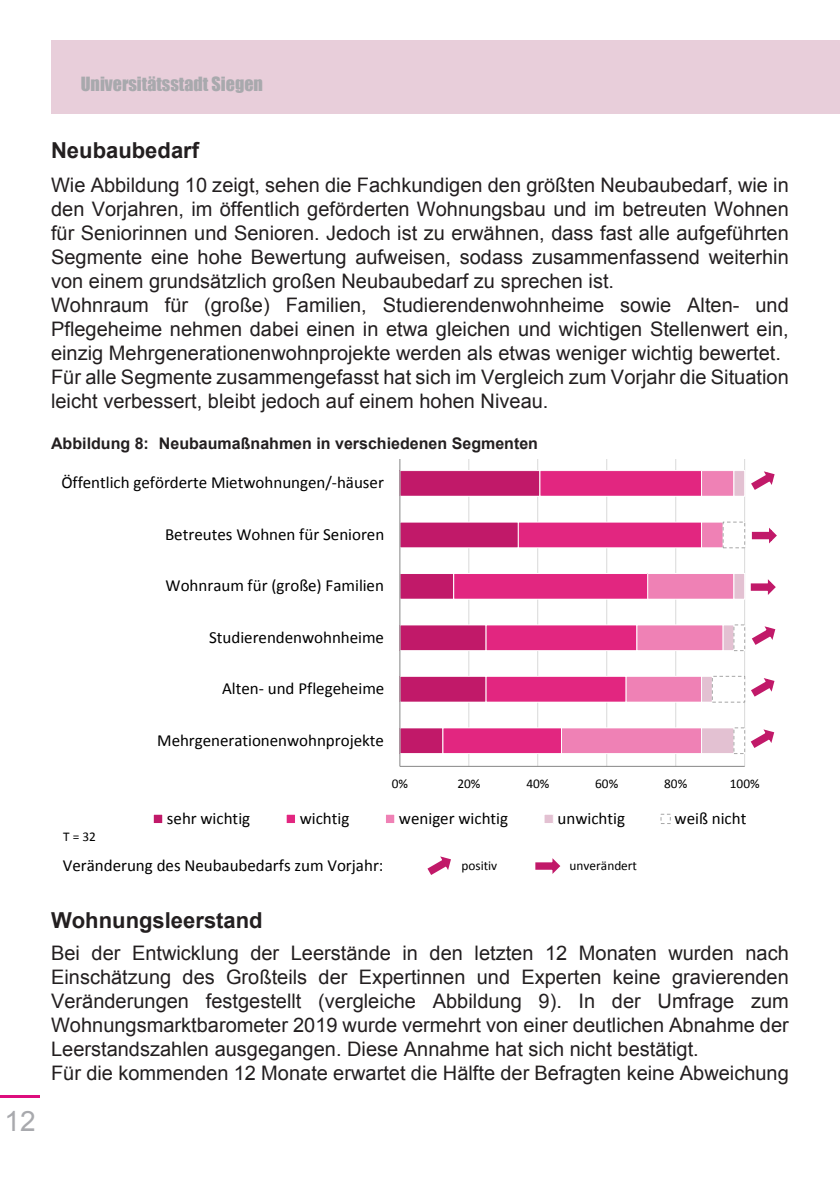
<style>
.page{position:relative;width:840px;height:1191px;background:#fff}
.page>*{position:absolute;margin:0;border:0;box-sizing:border-box;transform-origin:0 0}
.t1{font:28px "Arial";color:#a8a9ad}
.t2{font:700 22px "Arial";color:#231f20}
.t3{font:20px/24px "Arial";color:#231f20}
.t4{font:18px "Impact";color:#a8a9ad}
.t5{font:17px "Calibri";color:#000}
.t6{font:700 16px "Arial";color:#231f20}
.t7{font:13.4px "Calibri";color:#000}
</style>
<div class="page">
<div style="left:51px;top:40px;width:788px;height:73px;background:#e8ceda"></div>
<hr style="left:0;top:1094px;width:40px;height:3px;background:#dd0d7d">
<svg style="left:153px;top:459px;width:593px;height:365px"></svg>
<svg style="left:751px;top:471px;width:24px;height:19px"></svg>
<svg style="left:752px;top:626px;width:24px;height:19px"></svg>
<svg style="left:750px;top:579px;width:26px;height:16px"></svg>
<svg style="left:751px;top:527px;width:26px;height:17px"></svg>
<svg style="left:751px;top:678px;width:24px;height:19px"></svg>
<svg style="left:750px;top:729px;width:25px;height:19px"></svg>
<svg style="left:535px;top:858px;width:26px;height:16px"></svg>
<svg style="left:427px;top:856px;width:24px;height:19px"></svg>
<p class="t4" style="left:81px;top:70px;width:184px">Universitätsstadt Siegen</p>
<h1 class="t1" style="left:5px;top:1103px;width:33px">12</h1>
<p class="t2" style="left:51px;top:135px;width:149px">Neubaubedarf</p>
<p class="t3" style="left:51px;top:173px;width:738px">Wie Abbildung 10 zeigt, sehen die Fachkundigen den größten Neubaubedarf, wie in den Vorjahren, im öffentlich geförderten Wohnungsbau und im betreuten Wohnen für Seniorinnen und Senioren. Jedoch ist zu erwähnen, dass fast alle aufgeführten Segmente eine hohe Bewertung aufweisen, sodass zusammenfassend weiterhin von einem grundsätzlich großen Neubaubedarf zu sprechen ist.<br>Wohnraum für (große) Familien, Studierendenwohnheime sowie Alten- und Pflegeheime nehmen dabei einen in etwa gleichen und wichtigen Stellenwert ein, einzig Mehrgenerationenwohnprojekte werden als etwas weniger wichtig bewertet.<br>Für alle Segmente zusammengefasst hat sich im Vergleich zum Vorjahr die Situation leicht verbessert, bleibt jedoch auf einem hohen Niveau.</p>
<p class="t6" style="left:51px;top:432px;width:488px">Abbildung 8: Neubaumaßnahmen in verschiedenen Segmenten</p>
<p class="t5" style="left:61px;top:472px;width:324px">Öffentlich geförderte Mietwohnungen/-häuser</p>
<p class="t5" style="left:165px;top:523px;width:220px">Betreutes Wohnen für Senioren</p>
<p class="t5" style="left:165px;top:575px;width:220px">Wohnraum für (große) Familien</p>
<p class="t5" style="left:209px;top:626px;width:176px">Studierendenwohnheime</p>
<p class="t5" style="left:222px;top:677px;width:163px">Alten- und Pflegeheime</p>
<p class="t5" style="left:157px;top:729px;width:228px">Mehrgenerationenwohnprojekte</p>
<p class="t7" style="left:391px;top:774px;width:18px">0%</p>
<p class="t7" style="left:457px;top:774px;width:25px">20%</p>
<p class="t7" style="left:526px;top:774px;width:25px">40%</p>
<p class="t7" style="left:595px;top:774px;width:25px">60%</p>
<p class="t7" style="left:664px;top:774px;width:25px">80%</p>
<p class="t7" style="left:729px;top:774px;width:31px">100%</p>
<p class="t5" style="left:167px;top:807px;width:85px">sehr wichtig</p>
<p class="t5" style="left:299px;top:807px;width:51px">wichtig</p>
<p class="t5" style="left:399px;top:807px;width:111px">weniger wichtig</p>
<p class="t5" style="left:557px;top:807px;width:69px">unwichtig</p>
<p class="t5" style="left:674px;top:807px;width:73px">weiß nicht</p>
<p class="t7" style="left:63px;top:828px;width:34px">T = 32</p>
<p class="t5" style="left:63px;top:854px;width:322px">Veränderung des Neubaubedarfs zum Vorjahr:</p>
<p class="t7" style="left:461px;top:856px;width:37px">positiv</p>
<p class="t7" style="left:569px;top:856px;width:69px">unverändert</p>
<p class="t2" style="left:51px;top:905px;width:213px">Wohnungsleerstand</p>
<p class="t3" style="left:51px;top:941px;width:739px">Bei der Entwicklung der Leerstände in den letzten 12 Monaten wurden nach Einschätzung des Großteils der Expertinnen und Experten keine gravierenden Veränderungen festgestellt (vergleiche Abbildung 9). In der Umfrage zum Wohnungsmarktbarometer 2019 wurde vermehrt von einer deutlichen Abnahme der Leerstandszahlen ausgegangen. Diese Annahme hat sich nicht bestätigt.<br>Für die kommenden 12 Monate erwartet die Hälfte der Befragten keine Abweichung</p>
</div>
